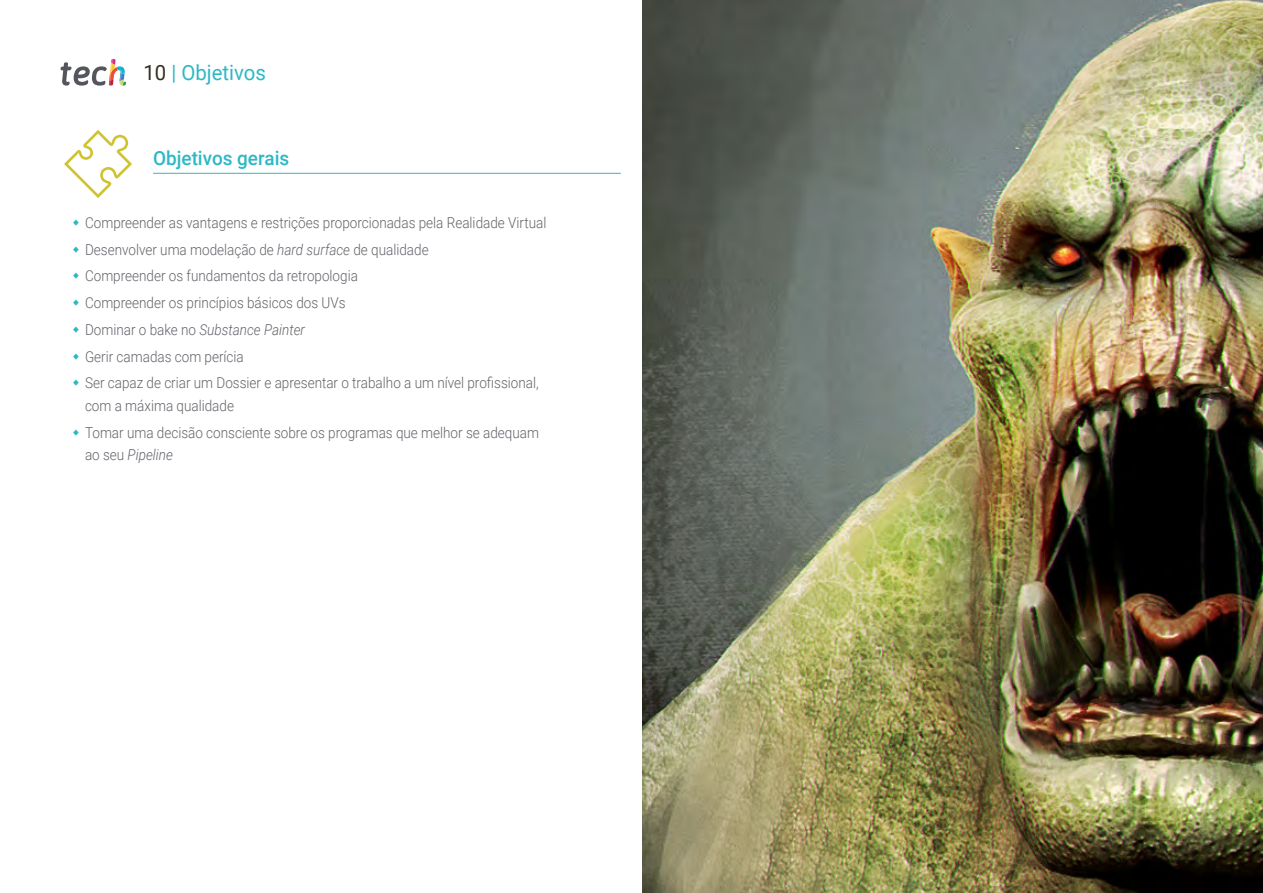
<style>
.page{position:relative;width:1263px;height:893px;background:#fff}
.page>*{position:absolute;margin:0;border:0;box-sizing:border-box;transform-origin:0 0}
.t1{font:21px "Roboto";color:#2db8c5}
.t2{font:500 19.5px "Roboto";color:#2db8c5}
.t3{font:300 15px/26.7px "Roboto";color:#61646a;scale:.9 1}
.t4{font:italic 300 15px "Roboto";color:#61646a;scale:.9 1}
.s1{color:#312e20}
.s2{font-style:italic}
.s3{font-style:normal}
</style>
<div class="page">
<svg style="left:64px;top:130px;width:68px;height:68px"></svg>
<img style="left:642px;top:0;width:621px;height:893px">
<svg style="left:61px;top:59px;width:65px;height:27px"></svg>
<hr style="left:153px;top:173px;width:468px;height:1px;background:#2db8c5">
<h1 class="t1" style="left:144px;top:57px;width:124px"><span class="s1">10</span> | Objetivos</h1>
<h2 class="t2" style="left:153px;top:144px;width:138px">Objetivos gerais</h2>
<p class="t3" style="left:85px;top:209px;width:514px">Compreender as vantagens e restrições proporcionadas pela Realidade Virtual Desenvolver uma modelação de <span class="s2">hard surface</span> de qualidade<br>Compreender os fundamentos da retropologia<br>Compreender os princípios básicos dos UVs<br>Dominar o bake no <span class="s2">Substance Painter<br></span>Gerir camadas com perícia<br>Ser capaz de criar um Dossier e apresentar o trabalho a um nível profissional,</p>
<p class="t3" style="left:85px;top:392px;width:506px">com a máxima qualidade<br>Tomar uma decisão consciente sobre os programas que melhor se adequam</p>
<p class="t4" style="left:85px;top:444px;width:99px"><span class="s3">ao seu</span> Pipeline</p>
</div>
